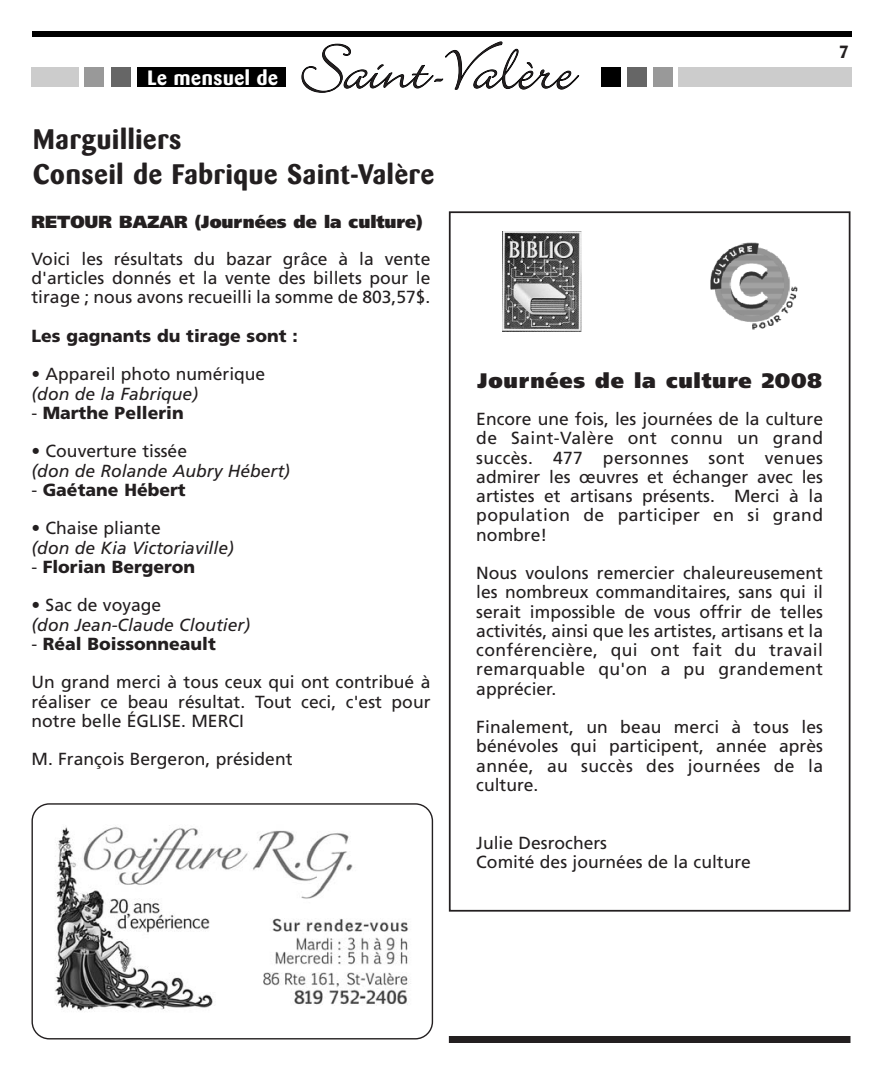
<style>
.page{position:relative;width:882px;height:1071px;background:#fff}
.page>*{position:absolute;margin:0;border:0;box-sizing:border-box;transform-origin:0 0}
.t1{font:700 28px/35px "Barmeno";letter-spacing:.025em;color:#231f20}
.t2{font:900 21px "Frutiger";letter-spacing:.035em;color:#231f20}
.t3{font:700 20.65px "Barmeno";letter-spacing:.03em;color:#fff}
.t4{font:17.5px/19.2px "Frutiger";color:#231f20;text-align:justify}
.t5{font:italic 17.5px "Frutiger";color:#231f20}
.t6{font:900 17.5px "Frutiger";color:#231f20}
.t7{font:900 17.5px "Frutiger";color:#231f20}
.t8{font:700 17.5px "Barmeno";color:#231f20}
.s1{font-weight:400}
</style>
<div class="page">
<div style="left:449px;top:1036px;width:401px;height:7px;background:#231f20"></div>
<div style="left:32px;top:31px;width:820px;height:6px;background:#000"></div>
<div style="left:601px;top:67px;width:19px;height:20px;background:#000"></div>
<div style="left:627px;top:67px;width:20px;height:20px;background:#666"></div>
<div style="left:653px;top:67px;width:20px;height:20px;background:#999"></div>
<div style="left:678px;top:67px;width:174px;height:20px;background:#ccc"></div>
<div style="left:137px;top:67px;width:149px;height:20px;background:#000"></div>
<div style="left:111px;top:67px;width:19px;height:20px;background:#666"></div>
<div style="left:85px;top:67px;width:19px;height:20px;background:#999"></div>
<div style="left:32px;top:67px;width:47px;height:20px;background:#ccc"></div>
<svg style="left:301px;top:41px;width:278px;height:52px"></svg>
<div style="left:449px;top:211px;width:401px;height:701px;border:2px solid #231f20"></div>
<img style="left:710px;top:242px;width:88px;height:88px">
<img style="left:503px;top:231px;width:78px;height:100px">
<svg style="left:32px;top:803px;width:401px;height:237px"></svg>
<p class="t3" style="left:148px;top:69px;width:132px">Le mensuel de</p>
<h1 class="t1" style="left:33px;top:124px;width:402px">Marguilliers<br>Conseil de Fabrique Saint-Valère</h1>
<p class="t7" style="left:32px;top:215px;width:393px">RETOUR BAZAR (Journées de la culture)</p>
<p class="t4" style="left:32px;top:251px;width:401px">Voici les résultats du bazar grâce à la vente d'articles donnés et la vente des billets pour le tirage ; nous avons recueilli la somme de 803,57$.</p>
<p class="t6" style="left:32px;top:329px;width:268px">Les gagnants du tirage sont :</p>
<p class="t4" style="left:32px;top:366px;width:235px">• Appareil photo numérique</p>
<p class="t5" style="left:32px;top:387px;width:168px">(don de la Fabrique)</p>
<p class="t6" style="left:32px;top:406px;width:154px"><span class="s1">-</span> Marthe Pellerin</p>
<p class="t4" style="left:32px;top:443px;width:157px">• Couverture tissée</p>
<p class="t5" style="left:32px;top:464px;width:260px">(don de Rolande Aubry Hébert)</p>
<p class="t6" style="left:32px;top:483px;width:156px"><span class="s1">-</span> Gaétane Hébert</p>
<p class="t4" style="left:32px;top:520px;width:131px">• Chaise pliante</p>
<p class="t5" style="left:32px;top:541px;width:204px">(don de Kia Victoriaville)</p>
<p class="t6" style="left:32px;top:560px;width:165px"><span class="s1">-</span> Florian Bergeron</p>
<p class="t4" style="left:32px;top:597px;width:131px">• Sac de voyage</p>
<p class="t5" style="left:32px;top:618px;width:220px">(don Jean-Claude Cloutier)</p>
<p class="t6" style="left:32px;top:637px;width:186px"><span class="s1">-</span> Réal Boissonneault</p>
<p class="t4" style="left:32px;top:674px;width:401px">Un grand merci à tous ceux qui ont contribué à réaliser ce beau résultat. Tout ceci, c'est pour notre belle ÉGLISE. MERCI</p>
<p class="t4" style="left:32px;top:751px;width:263px">M. François Bergeron, président</p>
<p class="t8" style="left:839px;top:45px;width:11px">7</p>
<p class="t2" style="left:477px;top:373px;width:346px">Journées de la culture 2008</p>
<p class="t4" style="left:476px;top:411px;width:348px">Encore une fois, les journées de la culture de Saint-Valère ont connu un grand succès. 477 personnes sont venues admirer les œuvres et échanger avec les artistes et artisans présents. Merci à la population de participer en si grand nombre!</p>
<p class="t4" style="left:476px;top:565px;width:348px">Nous voulons remercier chaleureusement les nombreux commanditaires, sans qui il serait impossible de vous offrir de telles activités, ainsi que les artistes, artisans et la conférencière, qui ont fait du travail remarquable qu'on a pu grandement apprécier.</p>
<p class="t4" style="left:476px;top:719px;width:348px">Finalement, un beau merci à tous les bénévoles qui participent, année après année, au succès des journées de la culture.</p>
<p class="t4" style="left:476px;top:834px;width:276px">Julie Desrochers<br>Comité des journées de la culture</p>
</div>
